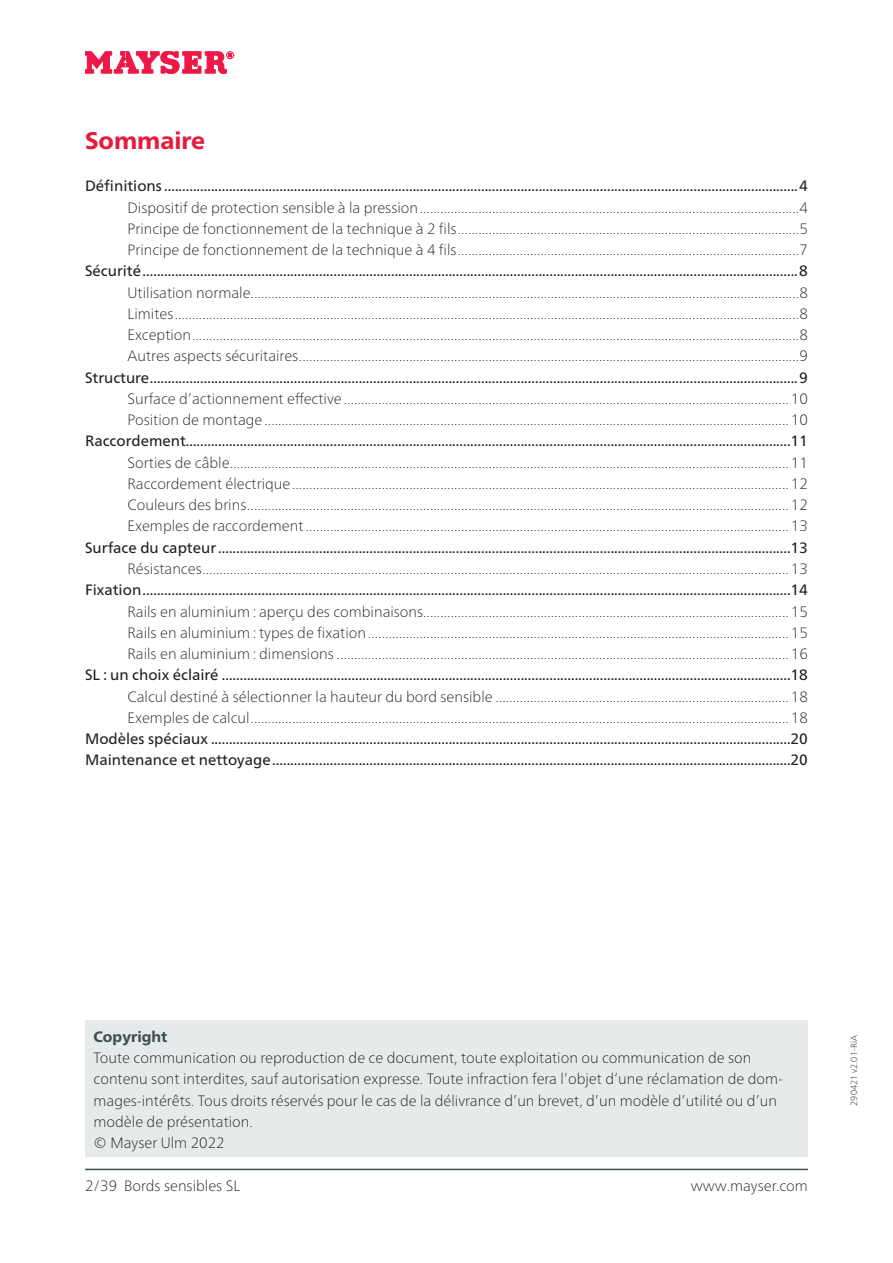
<style>
.page{position:relative;width:893px;height:1263px;background:#fff}
.page>*{position:absolute;margin:0;border:0;box-sizing:border-box;transform-origin:0 0}
.t1{font:800 24px "Frutiger Neue LTW1 G";color:#e51b3c}
.t2{font:100 15px/21.3px "Frutiger Neue LTW1 G";color:#231f20;text-align:justify}
.t3{font:15px/21.3px "Frutiger Neue LTW1 G";color:#231f20}
.t4{font:800 15px "Frutiger Neue LTW1 G";color:#3d4f51}
.t5{font:100 9px "Frutiger Neue LTW1 G";color:#231f20}
</style>
<div class="page">
<hr style="left:85px;top:1169px;width:723px;height:1px;background:#3d4f51">
<svg style="left:85px;top:51px;width:150px;height:23px"></svg>
<div style="left:85px;top:1020px;width:723px;height:137px;background:#e6eaeb"></div>
<h1 class="t1" style="left:85px;top:123px;width:122px">Sommaire</h1>
<p class="t3" style="left:85px;top:174px;width:724px">Définitions ................................................................................................................................................................................4</p>
<p class="t2" style="left:128px;top:196px;width:682px">Dispositif de protection sensible à la pression..............................................................................................................4<br>Principe de fonctionnement de la technique à 2 fils...................................................................................................5<br>Principe de fonctionnement de la technique à 4 fils...................................................................................................7</p>
<p class="t3" style="left:85px;top:259px;width:724px">Sécurité......................................................................................................................................................................................8</p>
<p class="t2" style="left:128px;top:281px;width:682px">Utilisation normale...............................................................................................................................................................8<br>Limites.....................................................................................................................................................................................8<br>Exception................................................................................................................................................................................8<br>Autres aspects sécuritaires.................................................................................................................................................9</p>
<p class="t3" style="left:85px;top:366px;width:724px">Structure....................................................................................................................................................................................9</p>
<p class="t2" style="left:128px;top:387px;width:682px">Surface d’actionnement effective .................................................................................................................................10<br>Position de montage ........................................................................................................................................................10</p>
<p class="t3" style="left:85px;top:429px;width:724px">Raccordement........................................................................................................................................................................11</p>
<p class="t2" style="left:128px;top:451px;width:682px">Sorties de câble..................................................................................................................................................................11<br>Raccordement électrique................................................................................................................................................12<br>Couleurs des brins.............................................................................................................................................................12<br>Exemples de raccordement............................................................................................................................................13</p>
<p class="t3" style="left:85px;top:536px;width:724px">Surface du capteur...............................................................................................................................................................13</p>
<p class="t2" style="left:128px;top:557px;width:682px">Résistances..........................................................................................................................................................................13</p>
<p class="t3" style="left:85px;top:578px;width:724px">Fixation....................................................................................................................................................................................14</p>
<p class="t2" style="left:128px;top:600px;width:682px">Rails en aluminium : aperçu des combinaisons..........................................................................................................15<br>Rails en aluminium : types de fixation..........................................................................................................................15<br>Rails en aluminium : dimensions ...................................................................................................................................16</p>
<p class="t3" style="left:85px;top:663px;width:724px">SL : un choix éclairé ..............................................................................................................................................................18</p>
<p class="t2" style="left:128px;top:685px;width:682px">Calcul destiné à sélectionner la hauteur du bord sensible .....................................................................................18<br>Exemples de calcul............................................................................................................................................................18</p>
<p class="t3" style="left:85px;top:727px;width:724px">Modèles spéciaux .................................................................................................................................................................20<br>Maintenance et nettoyage................................................................................................................................................20</p>
<p class="t4" style="left:94px;top:1025px;width:75px">Copyright</p>
<p class="t2" style="left:94px;top:1046px;width:691px;text-align:left">Toute communication ou reproduction de ce document, toute exploitation ou communication de son contenu sont interdites, sauf autorisation expresse. Toute infraction fera l’objet d’une réclamation de dom&shy;mages-intérêts. Tous droits réservés pour le cas de la délivrance d’un brevet, d’un modèle d’utilité ou d’un modèle de présentation.<br>© Mayser Ulm 2022</p>
<p class="t2" style="left:85px;top:1174px;width:157px">2/39 Bords sensibles SL</p>
<p class="t2" style="left:691px;top:1174px;width:119px">www.mayser.com</p>
<p class="t5" style="left:848px;top:1106px;width:72px;rotate:-90deg">290421 v2.01-RiA</p>
</div>
